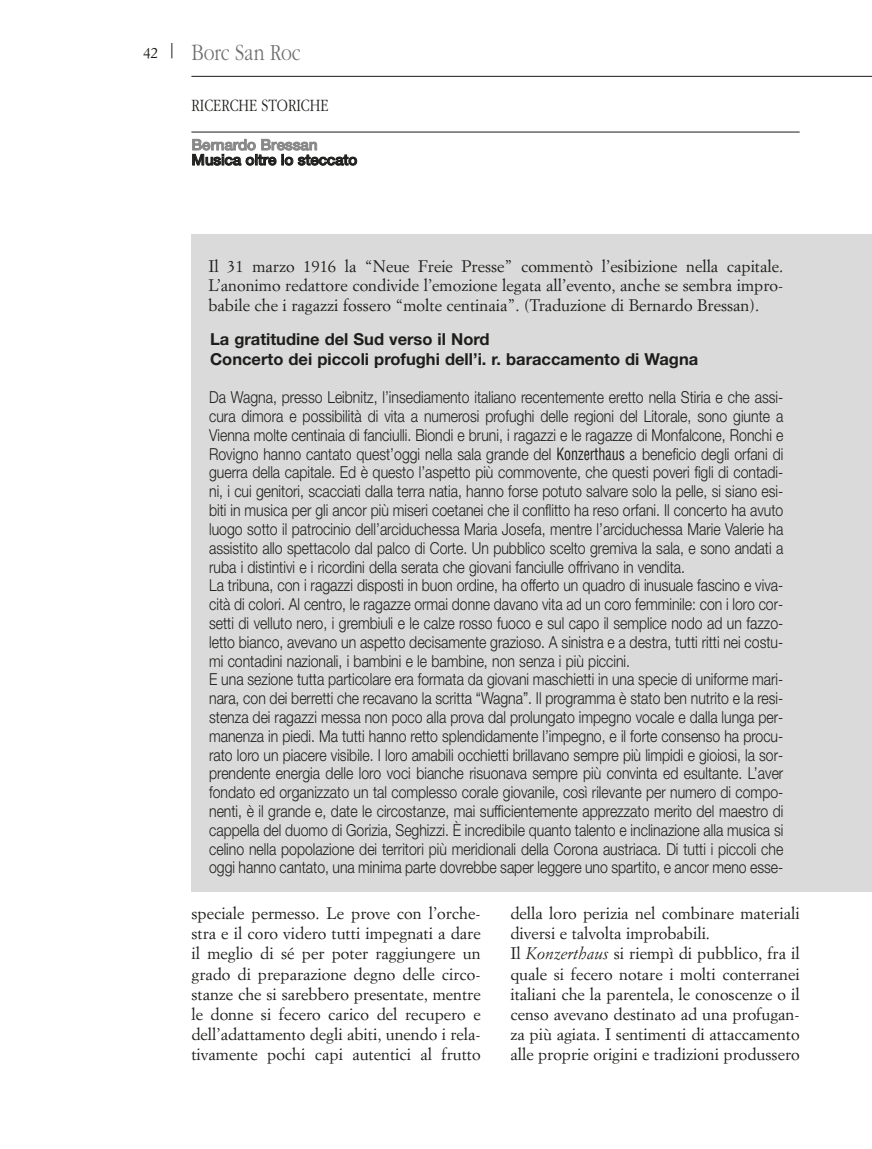
<style>
.page{position:relative;width:872px;height:1149px;background:#fff}
.page>*{position:absolute;margin:0;border:0;box-sizing:border-box;transform-origin:0 0}
.t1{font:300 24px "Aplgaram";color:#706f6f}
.t2{font:300 18px "Aplgaram";color:#1d1d1b}
.t3{font:300 16.5px/18.8px "Helvetica Neue";color:#1d1d1b;scale:.85 1}
.t4{font:16.5px/20.1px "Simoncini Garamond";color:#1d1d1b;text-align:justify}
.t5{font:700 16.5px/19.8px "Helvetica Neue";color:#1d1d1b}
.t6{font:15px "Helvetica Medium Yu";letter-spacing:-.005em;color:#1d1d1b}
.t7{font:15px "Helvetica Medium Yu";color:#878787}
.t8{font:15px "Simoncini Garamond";color:#1d1d1b}
.s1{font-size:19.5px}
.s2{font-family:"Helvetica Condensed Cond Yu";font-weight:400}
.s3{font-style:italic}
</style>
<div class="page">
<div style="left:191px;top:234px;width:681px;height:656px;background:#dadada"></div>
<hr style="left:191px;top:76px;width:681px;height:1px;background:#1d1d1b">
<hr style="left:191px;top:132px;width:608px;height:1px;background:#1d1d1b">
<p class="t8" style="left:143px;top:46px;width:32px">42 <span class="s1">|</span></p>
<h1 class="t1" style="left:191px;top:37px;width:111px">Borc San Roc</h1>
<p class="t2" style="left:191px;top:94px;width:139px">RICERCHE STORICHE</p>
<p class="t7" style="left:191px;top:136px;width:127px">Bernardo Bressan</p>
<p class="t6" style="left:191px;top:151px;width:167px">Musica oltre lo steccato</p>
<p class="t4" style="left:208px;top:257px;width:576px">Il 31 marzo 1916 la “Neue Freie Presse” commentò l’esibizione nella capitale.<br>L’anonimo redattore condivide l’emozione legata all’evento, anche se sembra impro&shy;babile che i ragazzi fossero “molte centinaia”. (Traduzione di Bernardo Bressan).</p>
<p class="t5" style="left:210px;top:330px;width:490px">La gratitudine del Sud verso il Nord<br>Concerto dei piccoli profughi dell’i. r. baraccamento di Wagna</p>
<p class="t3" style="left:209px;top:387px;width:677px">Da Wagna, presso Leibnitz, l’insediamento italiano recentemente eretto nella Stiria e che assi&shy;cura dimora e possibilità di vita a numerosi profughi delle regioni del Litorale, sono giunte a Vienna molte centinaia di fanciulli. Biondi e bruni, i ragazzi e le ragazze di Monfalcone, Ronchi e Rovigno hanno cantato quest’oggi nella sala grande del <span class="s2">Konzerthaus</span> a beneficio degli orfani di guerra della capitale. Ed è questo l’aspetto più commovente, che questi poveri figli di contadi&shy;ni, i cui genitori, scacciati dalla terra natia, hanno forse potuto salvare solo la pelle, si siano esi&shy;biti in musica per gli ancor più miseri coetanei che il conflitto ha reso orfani. Il concerto ha avuto luogo sotto il patrocinio dell’arciduchessa Maria Josefa, mentre l’arciduchessa Marie Valerie ha assistito allo spettacolo dal palco di Corte. Un pubblico scelto gremiva la sala, e sono andati a ruba i distintivi e i ricordini della serata che giovani fanciulle offrivano in vendita.<br>La tribuna, con i ragazzi disposti in buon ordine, ha offerto un quadro di inusuale fascino e viva&shy;cità di colori. Al centro, le ragazze ormai donne davano vita ad un coro femminile: con i loro cor&shy;setti di velluto nero, i grembiuli e le calze rosso fuoco e sul capo il semplice nodo ad un fazzo&shy;letto bianco, avevano un aspetto decisamente grazioso. A sinistra e a destra, tutti ritti nei costu&shy;mi contadini nazionali, i bambini e le bambine, non senza i più piccini.<br>E una sezione tutta particolare era formata da giovani maschietti in una specie di uniforme mari&shy;nara, con dei berretti che recavano la scritta “Wagna”. Il programma è stato ben nutrito e la resi&shy;stenza dei ragazzi messa non poco alla prova dal prolungato impegno vocale e dalla lunga per&shy;manenza in piedi. Ma tutti hanno retto splendidamente l’impegno, e il forte consenso ha procu&shy;rato loro un piacere visibile. I loro amabili occhietti brillavano sempre più limpidi e gioiosi, la sor&shy;prendente energia delle loro voci bianche risuonava sempre più convinta ed esultante. L’aver fondato ed organizzato un tal complesso corale giovanile, così rilevante per numero di compo&shy;nenti, è il grande e, date le circostanze, mai sufficientemente apprezzato merito del maestro di cappella del duomo di Gorizia, Seghizzi. È incredibile quanto talento e inclinazione alla musica si celino nella popolazione dei territori più meridionali della Corona austriaca. Di tutti i piccoli che oggi hanno cantato, una minima parte dovrebbe saper leggere uno spartito, e ancor meno esse-</p>
<p class="t4" style="left:191px;top:904px;width:291px">speciale permesso. Le prove con l’orche&shy;stra e il coro videro tutti impegnati a dare il meglio di sé per poter raggiungere un grado di preparazione degno delle circo&shy;stanze che si sarebbero presentate, mentre le donne si fecero carico del recupero e dell’adattamento degli abiti, unendo i rela&shy;tivamente pochi capi autentici al frutto</p>
<p class="t4" style="left:510px;top:904px;width:291px;text-align:left">della loro perizia nel combinare materiali diversi e talvolta improbabili.<br>Il <span class="s3">Konzerthaus</span> si riempì di pubblico, fra il quale si fecero notare i molti conterranei italiani che la parentela, le conoscenze o il censo avevano destinato ad una profugan&shy;za più agiata. I sentimenti di attaccamento alle proprie origini e tradizioni produssero</p>
</div>
